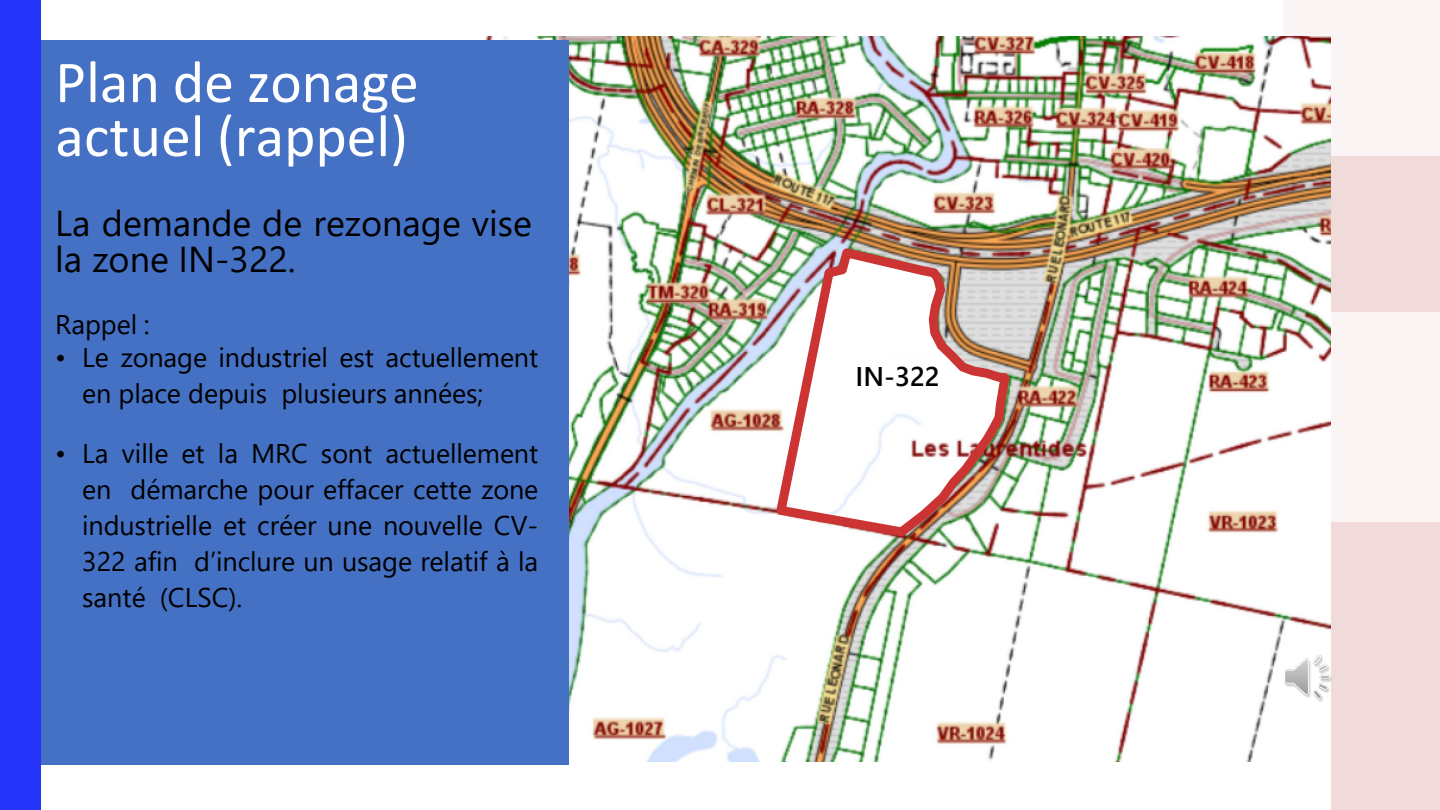
<style>
.page{position:relative;width:1440px;height:810px;background:#fff}
.page>*{position:absolute;margin:0;border:0;box-sizing:border-box;transform-origin:0 0}
.t1{font:60px/54px "Calibri";color:#fff}
.t2{font:36px/36px "Yu Gothic UI";color:#000}
.t3{font:27px/36px "Yu Gothic UI";color:#000}
.t4{font:700 27px "Yu Gothic UI";color:#070403}
</style>
<div class="page">
<div style="left:1284px;top:0;width:156px;height:156px;background:#fbf4f4"></div>
<div style="left:1331px;top:522px;width:109px;height:287px;background:#f1dada"></div>
<div style="left:1331px;top:311px;width:109px;height:211px;background:#fbf4f4"></div>
<div style="left:1331px;top:156px;width:109px;height:155px;background:#f1dada"></div>
<div style="left:468px;top:36px;width:863px;height:774px;background:#fff"></div>
<img style="left:485px;top:36px;width:845px;height:725px">
<img style="left:770px;top:242px;width:245px;height:299px">
<div style="left:0;top:40px;width:568px;height:724px;background:#4471c4"></div>
<div style="left:854px;top:358px;width:92px;height:34px;background:#fff"></div>
<div style="left:0;top:0;width:41px;height:810px;background:#2534f8"></div>
<img style="left:1285px;top:655px;width:47px;height:48px">
<h2 class="t1" style="left:55px;top:54px;width:365px">Plan de zonage actuel (rappel)</h2>
<p class="t2" style="left:55px;top:200px;width:478px">La demande de rezonage vise la zone IN-322.</p>
<p class="t3" style="left:55px;top:303px;width:96px">Rappel :</p>
<p class="t3" style="left:82px;top:336px;width:458px;text-indent:-27px">• Le zonage industriel est actuellement en place depuis plusieurs années;</p>
<p class="t3" style="left:82px;top:431px;width:458px;text-align:justify;text-indent:-27px">• La ville et la MRC sont actuellement en démarche pour effacer cette zone industrielle et créer une nouvelle CV-322 afin d’inclure un usage relatif à la santé (CLSC).</p>
<p class="t4" style="left:856px;top:361px;width:86px">IN-322</p>
</div>
